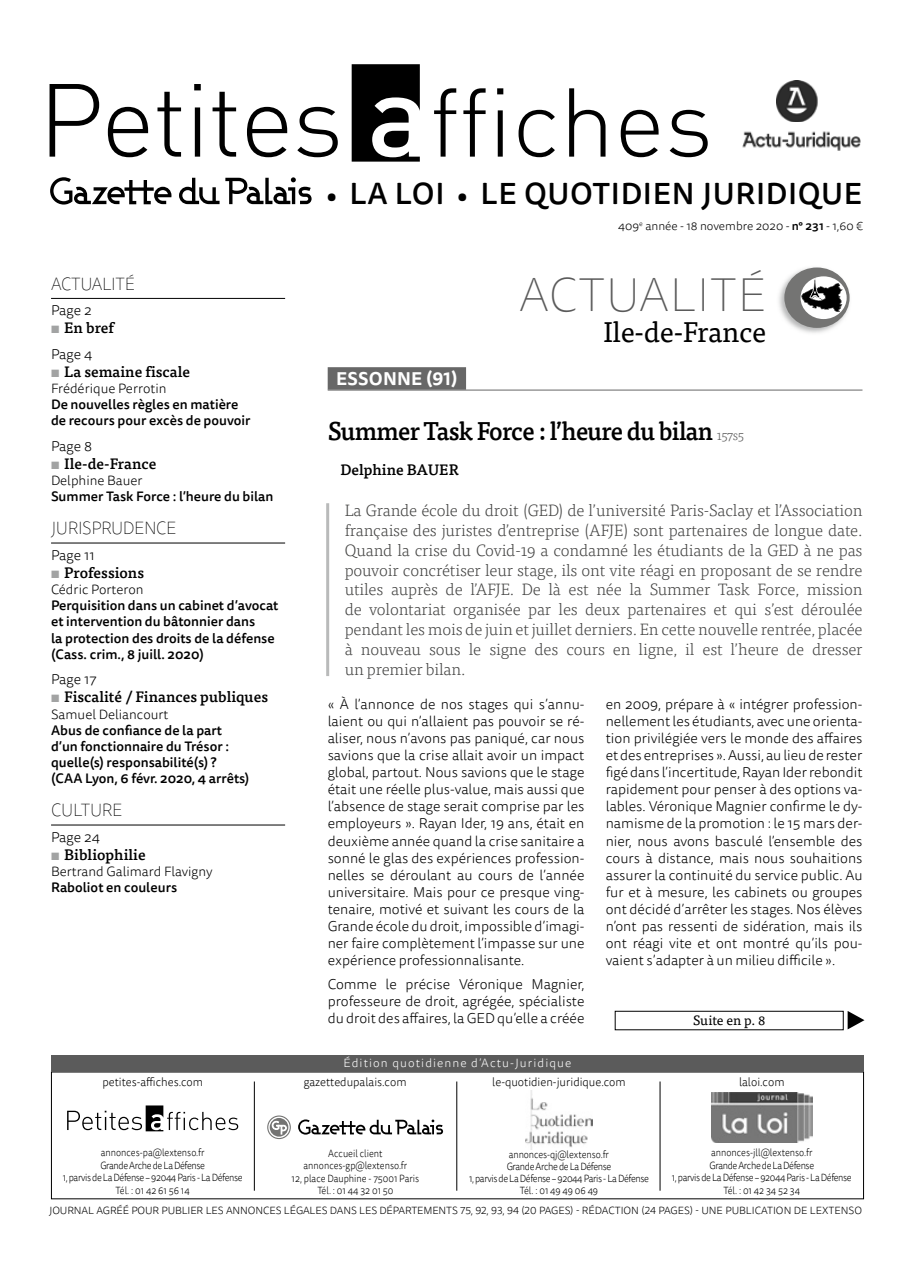
<style>
.page{position:relative;width:915px;height:1263px;background:#fff}
.page>*{position:absolute;margin:0;border:0;box-sizing:border-box;transform-origin:0 0}
.t1{font:100 48px "Tisa Sans OT";letter-spacing:.01em;color:#5b5b5b}
.t2{font:500 30px "Tisa Sans OT";letter-spacing:.02em;color:#000}
.t3{font:28.5px "Tisa OT";letter-spacing:-.01em;color:#000}
.t4{font:500 25.5px "Tisa OT";letter-spacing:-.03em;color:#000;scale:.95 1}
.t5{font:100 18px "Tisa Sans OT";letter-spacing:-.02em;color:#000;scale:.95 1}
.t6{font:700 18px "Tisa Sans OT";letter-spacing:.01em;color:#fff}
.t7{font:300 16.5px/19.8px "Tisa OT";letter-spacing:-.01em;color:#444443;text-align:justify}
.t8{font:500 15px "Tisa OT";color:#000}
.t9{font:300 14.25px/17.1px "Tisa Sans OT";color:#000;text-align:justify}
.t10{font:500 13.5px/16.2px "Tisa Sans OT";color:#000}
.t11{font:300 13.5px "Tisa Sans OT";color:#000}
.t12{font:13.5px "Tisa OT";color:#000}
.t13{font:300 12px "Tisa Sans OT";color:#000;scale:.95 1}
.t14{font:300 12px "Tisa Sans OT";color:#000}
.t15{font:300 12px "Tisa Sans OT";letter-spacing:.09em;color:#fff}
.t16{font:300 10.5px/12.6px "Tisa Sans OT";letter-spacing:-.04em;color:#000;text-align:center;scale:.88 1}
.t17{font:300 10.5px "Tisa Sans OT";letter-spacing:-.01em;color:#000}
.t18{font:300 10.5px/12.6px "Tisa Sans OT";letter-spacing:-.01em;color:#000;text-align:center;scale:.88 1}
.s1{font-weight:700;color:#a2a3a3}
.s2{font-size:27px}
.s3{font-weight:500}
.s4{font-weight:300;font-size:13.5px;color:#5b5b5b}
</style>
<div class="page">
<img style="left:525px;top:1090px;width:67px;height:60px">
<svg style="left:67px;top:1105px;width:171px;height:26px"></svg>
<img style="left:711px;top:1092px;width:101px;height:50px">
<hr style="left:659px;top:1081px;width:1px;height:110px;background:#000">
<hr style="left:456px;top:1081px;width:1px;height:110px;background:#000">
<hr style="left:254px;top:1081px;width:1px;height:110px;background:#000">
<svg style="left:269px;top:1118px;width:19px;height:18px"></svg>
<svg style="left:298px;top:1119px;width:145px;height:15px"></svg>
<svg style="left:271px;top:1121px;width:16px;height:13px"></svg>
<div style="left:267px;top:1115px;width:24px;height:24px;border:1px solid #747473;border-radius:50%"></div>
<div style="left:51px;top:1055px;width:812px;height:16px;background:#5b5b5b"></div>
<svg style="left:50px;top:84px;width:49px;height:73px"></svg>
<svg style="left:108px;top:107px;width:40px;height:50px"></svg>
<svg style="left:157px;top:92px;width:24px;height:65px"></svg>
<svg style="left:194px;top:84px;width:7px;height:73px"></svg>
<svg style="left:212px;top:92px;width:24px;height:65px"></svg>
<svg style="left:247px;top:107px;width:40px;height:50px"></svg>
<svg style="left:297px;top:107px;width:40px;height:50px"></svg>
<svg style="left:351px;top:64px;width:68px;height:98px"></svg>
<svg style="left:434px;top:88px;width:22px;height:69px"></svg>
<svg style="left:463px;top:88px;width:22px;height:69px"></svg>
<svg style="left:497px;top:88px;width:6px;height:69px"></svg>
<svg style="left:518px;top:110px;width:36px;height:47px"></svg>
<svg style="left:569px;top:88px;width:36px;height:69px"></svg>
<svg style="left:620px;top:110px;width:38px;height:47px"></svg>
<svg style="left:669px;top:110px;width:38px;height:47px"></svg>
<svg style="left:50px;top:177px;width:121px;height:28px"></svg>
<svg style="left:179px;top:178px;width:40px;height:26px"></svg>
<svg style="left:225px;top:177px;width:86px;height:27px"></svg>
<img style="left:776px;top:80px;width:42px;height:42px">
<img style="left:742px;top:131px;width:118px;height:20px">
<div style="left:614px;top:1011px;width:229px;height:19px;border:1px solid #000"></div>
<svg style="left:847px;top:1011px;width:17px;height:18px"></svg>
<hr style="left:51px;top:298px;width:234px;height:1px;background:#000">
<hr style="left:51px;top:543px;width:234px;height:1px;background:#000">
<hr style="left:51px;top:825px;width:234px;height:1px;background:#000">
<img style="left:779px;top:268px;width:71px;height:65px">
<div style="left:784px;top:267px;width:65px;height:61px;background:#747473;border-radius:50%"></div>
<div style="left:800px;top:276px;width:46px;height:43px;background:#fff;border-radius:50%"></div>
<svg style="left:801px;top:278px;width:41px;height:34px"></svg>
<hr style="left:326px;top:503px;width:3px;height:173px;background:#b9baba">
<div style="left:327px;top:367px;width:139px;height:23px;background:#676767"></div>
<hr style="left:327px;top:390px;width:535px;height:1px;background:#676767">
<p class="t5" style="left:51px;top:273px;width:63px">ACTUALITÉ</p>
<p class="t9" style="left:51px;top:303px;width:42px">Page 2</p>
<p class="t8" style="left:51px;top:319px;width:64px"><span class="s1">▪</span> En bref</p>
<p class="t9" style="left:51px;top:346px;width:43px">Page 4</p>
<p class="t8" style="left:51px;top:362px;width:140px"><span class="s1">▪</span> La semaine fiscale</p>
<p class="t11" style="left:51px;top:380px;width:117px">Frédérique Perrotin</p>
<p class="t10" style="left:51px;top:397px;width:201px">De nouvelles règles en matière de recours pour excès de pouvoir</p>
<p class="t9" style="left:51px;top:438px;width:42px">Page 8</p>
<p class="t8" style="left:51px;top:454px;width:107px"><span class="s1">▪</span> Ile-de-France</p>
<p class="t11" style="left:51px;top:473px;width:93px">Delphine Bauer</p>
<p class="t10" style="left:51px;top:489px;width:224px">Summer Task Force : l’heure du bilan</p>
<p class="t5" style="left:51px;top:517px;width:133px">JU RISPRU DENCE</p>
<p class="t9" style="left:51px;top:547px;width:45px">Page 11</p>
<p class="t8" style="left:51px;top:563px;width:94px"><span class="s1">▪</span> Professions</p>
<p class="t11" style="left:51px;top:581px;width:94px">Cédric Porteron</p>
<p class="t10" style="left:51px;top:598px;width:229px">Perquisition dans un cabinet d’avocat et intervention du bâtonnier dans<br>la protection des droits de la défense (Cass. crim., 8 juill. 2020)</p>
<p class="t9" style="left:51px;top:672px;width:47px">Page 17</p>
<p class="t8" style="left:51px;top:688px;width:218px"><span class="s1">▪</span> Fiscalité / Finances publiques</p>
<p class="t11" style="left:51px;top:706px;width:119px">Samuel Deliancourt</p>
<p class="t10" style="left:51px;top:723px;width:200px">Abus de confiance de la part d’un fonctionnaire du Trésor : quelle(s) responsabilité(s) ? (CAA Lyon, 6 févr. 2020, 4 arrêts)</p>
<p class="t5" style="left:51px;top:799px;width:12px">CULTU</p>
<p class="t5" style="left:102px;top:799px;width:23px">RE</p>
<p class="t9" style="left:51px;top:829px;width:50px">Page 24</p>
<p class="t8" style="left:51px;top:845px;width:96px"><span class="s1">▪</span> Bibliophilie</p>
<p class="t11" style="left:51px;top:863px;width:163px">Bertrand Galimard Flavigny</p>
<p class="t10" style="left:51px;top:880px;width:127px">Raboliot en couleurs</p>
<p class="t13" style="left:102px;top:1075px;width:107px">petites-affiches.com</p>
<h2 class="t2" style="left:326px;top:175px;width:537px"><span class="s2">•</span> LA LOI <span class="s2">•</span> LE QUOTIDIEN JURIDIQUE</h2>
<p class="t14" style="left:618px;top:219px;width:246px">409<sup>e</sup> année - 18 novembre 2020 - <span class="s3">n° 231</span> - 1,60 €</p>
<h1 class="t1" style="left:519px;top:267px;width:248px">ACTUALITÉ</h1>
<h3 class="t3" style="left:603px;top:315px;width:164px">Ile-de-France</h3>
<p class="t6" style="left:336px;top:368px;width:123px">ESSONNE (91)</p>
<h3 class="t4" style="left:327px;top:415px;width:439px">Summer Task Force : l’heure du bilan <span class="s4">157s5</span></h3>
<p class="t8" style="left:340px;top:461px;width:120px">Delphine BAUER</p>
<p class="t7" style="left:344px;top:501px;width:519px">La Grande école du droit (GED) de l’université Paris-Saclay et l’Association française des juristes d’entreprise (AFJE) sont partenaires de longue date.<br>Quand la crise du Covid-19 a condamné les étudiants de la GED à ne pas pouvoir concrétiser leur stage, ils ont vite réagi en proposant de se rendre utiles auprès de l’AFJE. De là est née la Summer Task Force, mission de volontariat organisée par les deux partenaires et qui s’est déroulée pendant les mois de juin et juillet derniers. En cette nouvelle rentrée, placée à nouveau sous le signe des cours en ligne, il est l’heure de dresser un premier bilan.</p>
<p class="t9" style="left:327px;top:696px;width:258px">« À l’annonce de nos stages qui s’annu&shy;laient ou qui n’allaient pas pouvoir se ré&shy;aliser, nous n’avons pas paniqué, car nous savions que la crise allait avoir un impact global, partout. Nous savions que le stage était une réelle plus-value, mais aussi que l’absence de stage serait comprise par les employeurs ». Rayan Ider, 19 ans, était en deuxième année quand la crise sanitaire a sonné le glas des expériences profession&shy;nelles se déroulant au cours de l’année universitaire. Mais pour ce presque ving&shy;tenaire, motivé et suivant les cours de la Grande école du droit, impossible d’imagi&shy;ner faire complètement l’impasse sur une expérience professionnalisante.</p>
<p class="t9" style="left:327px;top:976px;width:258px">Comme le précise Véronique Magnier, professeure de droit, agrégée, spécialiste du droit des affaires, la GED qu’elle a créée</p>
<p class="t9" style="left:605px;top:696px;width:258px">en 2009, prépare à « intégrer profession&shy;nellement les étudiants, avec une orienta&shy;tion privilégiée vers le monde des affaires et des entreprises ». Aussi, au lieu de rester figé dans l’incertitude, Rayan Ider rebondit rapidement pour penser à des options va&shy;lables. Véronique Magnier confirme le dy&shy;namisme de la promotion : le 15 mars der&shy;nier, nous avons basculé l’ensemble des cours à distance, mais nous souhaitions assurer la continuité du service public. Au fur et à mesure, les cabinets ou groupes ont décidé d’arrêter les stages. Nos élèves n’ont pas ressenti de sidération, mais ils ont réagi vite et ont montré qu’ils pou&shy;vaient s’adapter à un milieu difficile ».</p>
<p class="t12" style="left:693px;top:1013px;width:74px">Suite en p. 8</p>
<p class="t15" style="left:343px;top:1055px;width:229px">Édition quotidienne d’Actu-Juridique</p>
<p class="t13" style="left:303px;top:1075px;width:110px">gazettedupalais.com</p>
<p class="t13" style="left:492px;top:1075px;width:142px">le-quotidien-juridique.com</p>
<p class="t13" style="left:738px;top:1075px;width:49px">laloi.com</p>
<p class="t16" style="left:63px;top:1147px;width:206px">annonces-pa@lextenso.fr<br>Grande Arche de La Défense<br>1, parvis de La Défense – 92044 Paris - La Défense<br>Tél. : 01 42 61 56 14</p>
<p class="t16" style="left:469px;top:1149px;width:206px;line-height:12px">annonces-qj@lextenso.fr<br>Grande Arche de La Défense<br>1, parvis de La Défense – 92044 Paris - La Défense<br>Tél. : 01 49 49 06 49</p>
<p class="t16" style="left:671px;top:1147px;width:206px">annonces-jll@lextenso.fr<br>Grande Arche de La Défense<br>1, parvis de La Défense – 92044 Paris - La Défense<br>Tél. : 01 42 34 52 34</p>
<p class="t18" style="left:291px;top:1147px;width:146px">Accueil client annonces-gp@lextenso.fr<br>12, place Dauphine - 75001 Paris<br>Tél. : 01 44 32 01 50</p>
<p class="t17" style="left:49px;top:1204px;width:814px">JOURNAL AGRÉÉ POUR PUBLIER LES ANNONCES LÉGALES DANS LES DÉPARTEMENTS 75, 92, 93, 94 (20 PAGES) - RÉDACTION (24 PAGES) - UNE PUBLICATION DE LEXTENSO</p>
</div>
